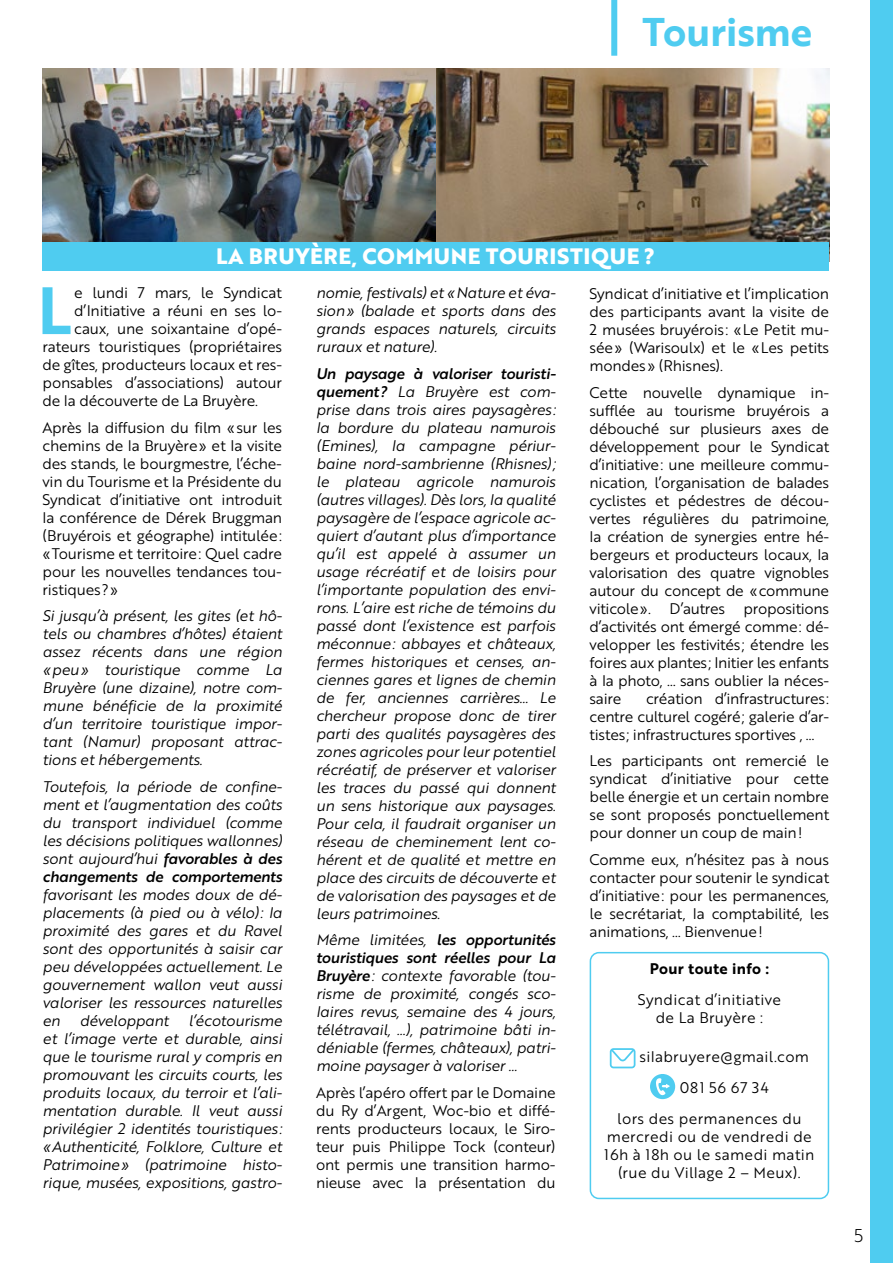
<style>
.page{position:relative;width:893px;height:1263px;background:#fff}
.page>*{position:absolute;margin:0;border:0;box-sizing:border-box;transform-origin:0 0}
.t1{font:64.95px "Brother 1816 Bold";color:#4fccf0}
.t2{font:39px "Brother 1816 Bold";color:#4fccf0}
.t3{font:700 21.75px "Brother 1816 Extra";letter-spacing:.03em;color:#fff}
.t4{font:18px "Brother 1816 Light";color:#000}
.t5{font:15px/18px "Brother 1816 Book Italic";letter-spacing:-.015em;color:#000;text-align:justify}
.t6{font:15px/18px "Brother 1816 Book";letter-spacing:-.015em;color:#000;text-align:justify}
.t7{font:15px/18px "Brother 1816 Book";letter-spacing:.02em;color:#000;text-align:center}
.t8{font:15px/18px "Brother 1816 Medium Italic";letter-spacing:-.015em;color:#000}
.t9{font:15px "Brother 1816 Bold";letter-spacing:.02em;color:#000}
.s1{font-family:"Brother 1816 Medium Italic"}
.s2{font-family:"Brother 1816 Book Italic"}
</style>
<div class="page">
<img style="left:436px;top:68px;width:393px;height:174px">
<img style="left:43px;top:68px;width:393px;height:174px">
<svg style="left:610px;top:1048px;width:25px;height:20px"></svg>
<div style="left:650px;top:1074px;width:25px;height:25px;background:#4fccf0;border-radius:50%"></div>
<svg style="left:656px;top:1078px;width:14px;height:17px"></svg>
<div style="left:871px;top:0;width:22px;height:1263px;background:#4fccf0"></div>
<div style="left:611px;top:0;width:6px;height:56px;background:#4fccf0"></div>
<div style="left:590px;top:952px;width:239px;height:247px;border:2px solid #4fccf0;border-radius:9px"></div>
<div style="left:42px;top:242px;width:787px;height:28px;background:#4fccf0"></div>
<h2 class="t2" style="left:643px;top:3px;width:171px">Tourisme</h2>
<h3 class="t3" style="left:216px;top:239px;width:441px">LA BRUYÈRE, COMMUNE TOURISTIQUE ?</h3>
<h1 class="t1" style="left:37px;top:261px;width:36px">L</h1>
<p class="t6" style="left:74px;top:283px;width:209px">e lundi 7 mars, le Syndicat</p>
<p class="t6" style="left:74px;top:301px;width:209px">d’Initiative a réuni en ses lo-</p>
<p class="t6" style="left:74px;top:319px;width:209px">caux, une soixantaine d’opé-</p>
<p class="t6" style="left:43px;top:337px;width:241px">rateurs touristiques (propriétaires</p>
<p class="t6" style="left:43px;top:355px;width:241px">de gîtes, producteurs locaux et res-</p>
<p class="t6" style="left:43px;top:373px;width:241px">ponsables d’associations) autour</p>
<p class="t6" style="left:43px;top:391px;width:217px">de la découverte de La Bruyère.</p>
<p class="t6" style="left:43px;top:418px;width:241px">Après la diffusion du film «sur les chemins de la Bruyère» et la visite des stands, le bourgmestre, l’éche&shy;vin du Tourisme et la Présidente du Syndicat d’initiative ont introduit la conférence de Dérek Bruggman (Bruyérois et géographe) intitulée: «Tourisme et territoire: Quel cadre pour les nouvelles tendances tou&shy;ristiques?»</p>
<p class="t5" style="left:43px;top:606px;width:241px">Si jusqu’à présent, les gites (et hô&shy;tels ou chambres d’hôtes) étaient assez récents dans une région «peu» touristique comme La Bruyère (une dizaine), notre com&shy;mune bénéficie de la proximité d’un territoire touristique impor&shy;tant (Namur) proposant attrac&shy;tions et hébergements.</p>
<p class="t5" style="left:43px;top:777px;width:241px">Toutefois, la période de confine&shy;ment et l’augmentation des coûts du transport individuel (comme les décisions politiques wallonnes) sont aujourd’hui <span class="s1">favorables à des</span></p>
<p class="t8" style="left:43px;top:867px;width:241px">changements de comportements</p>
<p class="t5" style="left:43px;top:885px;width:241px">favorisant les modes doux de dé&shy;placements (à pied ou à vélo): la proximité des gares et du Ravel sont des opportunités à saisir car peu développées actuellement. Le gouvernement wallon veut aussi valoriser les ressources naturelles en</p>
<p class="t5" style="left:43px;top:1011px;width:241px;text-indent:146px">l’écotourisme et l’image verte et durable, ainsi que le tourisme rural y compris en promouvant les circuits courts, les produits locaux, du terroir et l’ali&shy;mentation durable. Il veut aussi privilégier 2 identités touristiques: «Authenticité, Folklore, Culture et Patrimoine» (patrimoine histo&shy;rique, musées, expositions, gastro-</p>
<p class="t5" style="left:80px;top:1011px;width:90px">développant</p>
<p class="t5" style="left:316px;top:283px;width:241px">nomie, festivals) et «Nature et éva&shy;sion» (balade et sports dans des grands espaces naturels, circuits ruraux et nature).</p>
<p class="t8" style="left:316px;top:364px;width:241px">Un paysage à valoriser touristi-</p>
<p class="t5" style="left:316px;top:382px;width:241px"><span class="s1">quement?</span> La Bruyère est com&shy;prise dans trois aires paysagères: la bordure du plateau namurois (Emines), la campagne périur&shy;baine nord-sambrienne (Rhisnes); le plateau agricole namurois (autres villages). Dès lors, la qualité paysagère de l’espace agricole ac&shy;quiert d’autant plus d’importance qu’il est appelé à assumer un usage récréatif et de loisirs pour l’importante population des envi&shy;rons. L’aire est riche de témoins du passé dont l’existence est parfois méconnue: abbayes et châteaux, fermes historiques et censes, an&shy;ciennes gares et lignes de chemin de fer, anciennes carrières… Le chercheur propose donc de tirer parti des qualités paysagères des zones agricoles pour leur potentiel récréatif, de préserver et valoriser les traces du passé qui donnent un sens historique aux paysages.<br>Pour cela, il faudrait organiser un réseau de cheminement lent co&shy;hérent et de qualité et mettre en place des circuits de découverte et de valorisation des paysages et de leurs patrimoines.</p>
<p class="t8" style="left:316px;top:930px;width:241px"><span class="s2">Même limitées,</span> les opportunités touristiques sont réelles pour La</p>
<p class="t5" style="left:316px;top:966px;width:241px"><span class="s1">Bruyère</span>: contexte favorable (tou&shy;risme de proximité, congés sco&shy;laires revus, semaine des 4 jours, télétravail, …), patrimoine bâti in&shy;déniable (fermes, châteaux), patri&shy;moine paysager à valoriser …</p>
<p class="t6" style="left:316px;top:1083px;width:241px">Après l’apéro offert par le Domaine du Ry d’Argent, Woc-bio et diffé&shy;rents producteurs locaux, le Siro&shy;teur puis Philippe Tock (conteur) ont permis une transition harmo&shy;nieuse avec la présentation du</p>
<p class="t6" style="left:590px;top:284px;width:241px">Syndicat d’initiative et l’implication des participants avant la visite de 2 musées bruyérois: «Le Petit mu&shy;sée» (Warisoulx) et le «Les petits mondes» (Rhisnes).</p>
<p class="t6" style="left:590px;top:383px;width:241px">Cette nouvelle dynamique in&shy;sufflée au tourisme bruyérois a débouché sur plusieurs axes de développement pour le Syndicat d’initiative: une meilleure commu&shy;nication, l’organisation de balades cyclistes et pédestres de décou&shy;vertes régulières du patrimoine, la création de synergies entre hé&shy;bergeurs et producteurs locaux, la valorisation des quatre vignobles autour du concept de «commune viticole». D’autres propositions d’activités ont émergé comme: dé&shy;velopper les festivités; étendre les foires aux plantes; Initier les enfants à la photo, … sans oublier la néces&shy;saire</p>
<p class="t6" style="left:590px;top:689px;width:241px;text-indent:57px">création d’infrastructures: centre culturel cogéré; galerie d’ar&shy;tistes; infrastructures sportives , …</p>
<p class="t6" style="left:590px;top:751px;width:241px">Les participants ont remercié le syndicat d’initiative pour cette belle énergie et un certain nombre se sont proposés ponctuellement pour donner un coup de main!</p>
<p class="t6" style="left:590px;top:850px;width:241px">Comme eux, n’hésitez pas à nous contacter pour soutenir le syndicat d’initiative: pour les permanences, le secrétariat, la comptabilité, les animations, … Bienvenue!</p>
<p class="t9" style="left:650px;top:957px;width:121px">Pour toute info :</p>
<p class="t7" style="left:638px;top:990px;width:145px">Syndicat d’initiative de La Bruyère :</p>
<p class="t7" style="left:639px;top:1047px;width:171px">silabruyere@gmail.com</p>
<p class="t6" style="left:680px;top:1078px;width:91px">081 56 67 34</p>
<p class="t7" style="left:617px;top:1109px;width:186px">lors des permanences du</p>
<p class="t7" style="left:604px;top:1127px;width:212px">mercredi ou de vendredi de<br>16h à 18h ou le samedi matin (rue du Village 2 – Meux).</p>
<p class="t4" style="left:854px;top:1222px;width:11px">5</p>
</div>
